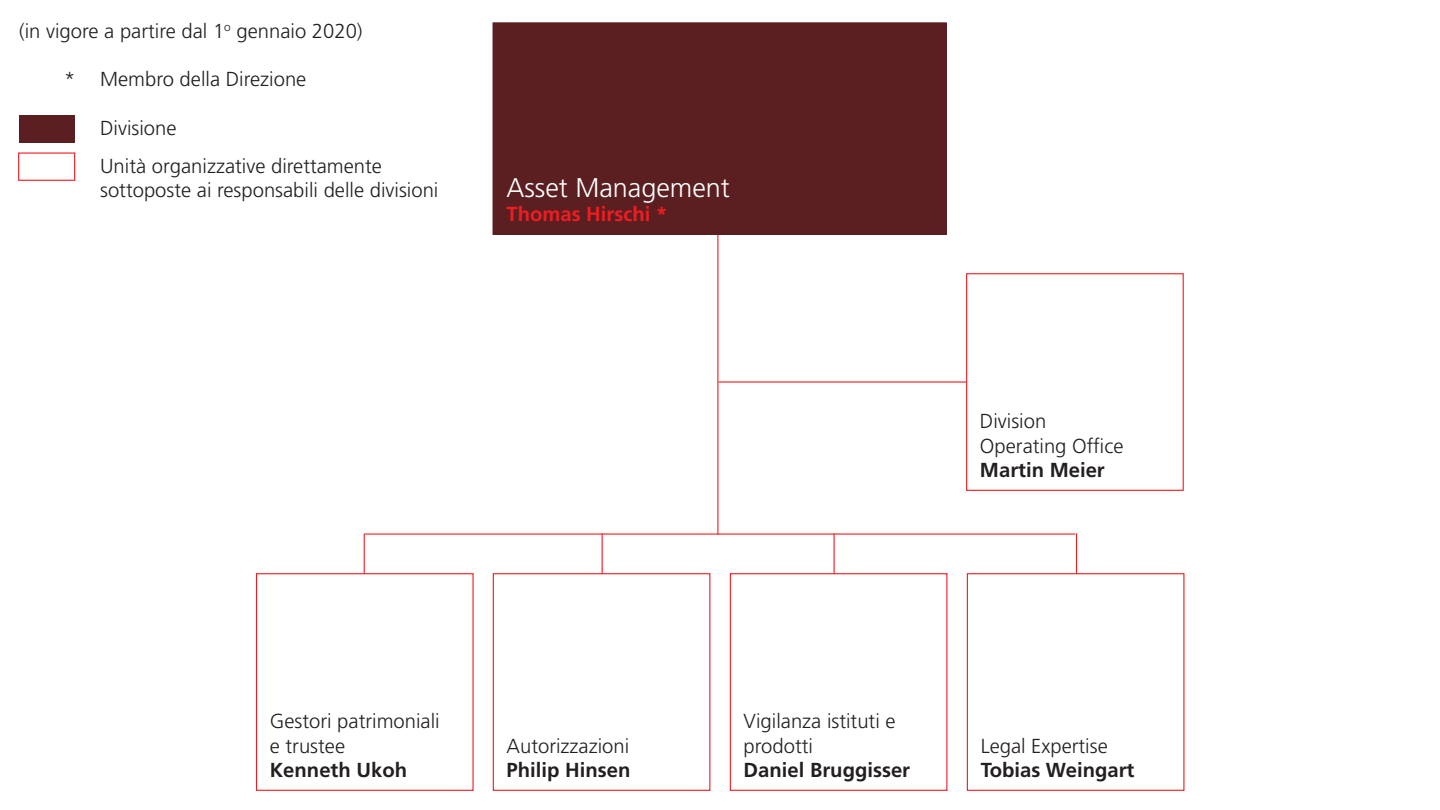
<style>
.page{position:relative;width:1440px;height:810px;background:#fff}
.page>*{position:absolute;margin:0;border:0;box-sizing:border-box;transform-origin:0 0}
.t1{font:300 27px "Frutiger LT Std";color:#fff}
.t2{font:300 20.25px/24.3px "Frutiger LT Std";color:#231f20}
.t3{font:700 20.25px "Frutiger LT Std";color:#231f20}
.t4{font:700 20.25px "Frutiger LT Std";color:#ee1d23}
</style>
<div class="page">
<hr style="left:717px;top:221px;width:1px;height:314px;background:#ee1d23">
<div style="left:493px;top:23px;width:453px;height:211px;background:#5c1f21"></div>
<div style="left:493px;top:22px;width:454px;height:213px;border:1px solid #5c1f21"></div>
<div style="left:19px;top:115px;width:56px;height:27px;background:#5c1f21"></div>
<div style="left:18px;top:153px;width:57px;height:28px;border:1px solid #ee1d23"></div>
<hr style="left:718px;top:381px;width:262px;height:2px;background:#ee1d23">
<div style="left:967px;top:274px;width:216px;height:216px;background:#fff"></div>
<div style="left:966px;top:273px;width:218px;height:218px;border:1px solid #ee1d23"></div>
<hr style="left:602px;top:533px;width:1px;height:114px;background:#ee1d23">
<hr style="left:834px;top:533px;width:1px;height:114px;background:#ee1d23">
<hr style="left:364px;top:533px;width:1px;height:114px;background:#ee1d23">
<hr style="left:1076px;top:533px;width:1px;height:114px;background:#ee1d23">
<hr style="left:365px;top:533px;width:710px;height:2px;background:#ee1d23">
<div style="left:257px;top:574px;width:216px;height:216px;background:#fff"></div>
<div style="left:256px;top:573px;width:218px;height:218px;border:1px solid #ee1d23"></div>
<div style="left:493px;top:574px;width:217px;height:216px;background:#fff"></div>
<div style="left:493px;top:573px;width:217px;height:218px;border:1px solid #ee1d23"></div>
<div style="left:730px;top:574px;width:217px;height:216px;background:#fff"></div>
<div style="left:730px;top:573px;width:217px;height:218px;border:1px solid #ee1d23"></div>
<div style="left:967px;top:574px;width:217px;height:216px;background:#fff"></div>
<div style="left:967px;top:573px;width:217px;height:218px;border:1px solid #ee1d23"></div>
<p class="t2" style="left:19px;top:19px;width:345px">(in vigore a partire dal 1<sup>o</sup> gennaio 2020)</p>
<p class="t2" style="left:64px;top:67px;width:244px">* Membro della Direzione</p>
<p class="t2" style="left:100px;top:109px;width:283px;line-height:37.8px">Divisione<br>Unità organizzative direttamente</p>
<p class="t2" style="left:100px;top:178px;width:340px">sottoposte ai responsabili delle divisioni</p>
<h1 class="t1" style="left:506px;top:172px;width:225px">Asset Management</h1>
<p class="t4" style="left:506px;top:202px;width:162px">Thomas Hirschi *</p>
<p class="t2" style="left:980px;top:410px;width:145px">Division<br>Operating Office</p>
<p class="t3" style="left:980px;top:458px;width:126px">Martin Meier</p>
<p class="t2" style="left:270px;top:710px;width:171px">Gestori patrimoniali e trustee</p>
<p class="t3" style="left:270px;top:758px;width:139px">Kenneth Ukoh</p>
<p class="t2" style="left:507px;top:734px;width:124px">Autorizzazioni</p>
<p class="t3" style="left:507px;top:758px;width:125px">Philip Hinsen</p>
<p class="t2" style="left:744px;top:710px;width:153px">Vigilanza istituti e prodotti</p>
<p class="t3" style="left:744px;top:758px;width:168px">Daniel Bruggisser</p>
<p class="t2" style="left:981px;top:734px;width:129px">Legal Expertise</p>
<p class="t3" style="left:981px;top:758px;width:155px">Tobias Weingart</p>
</div>
